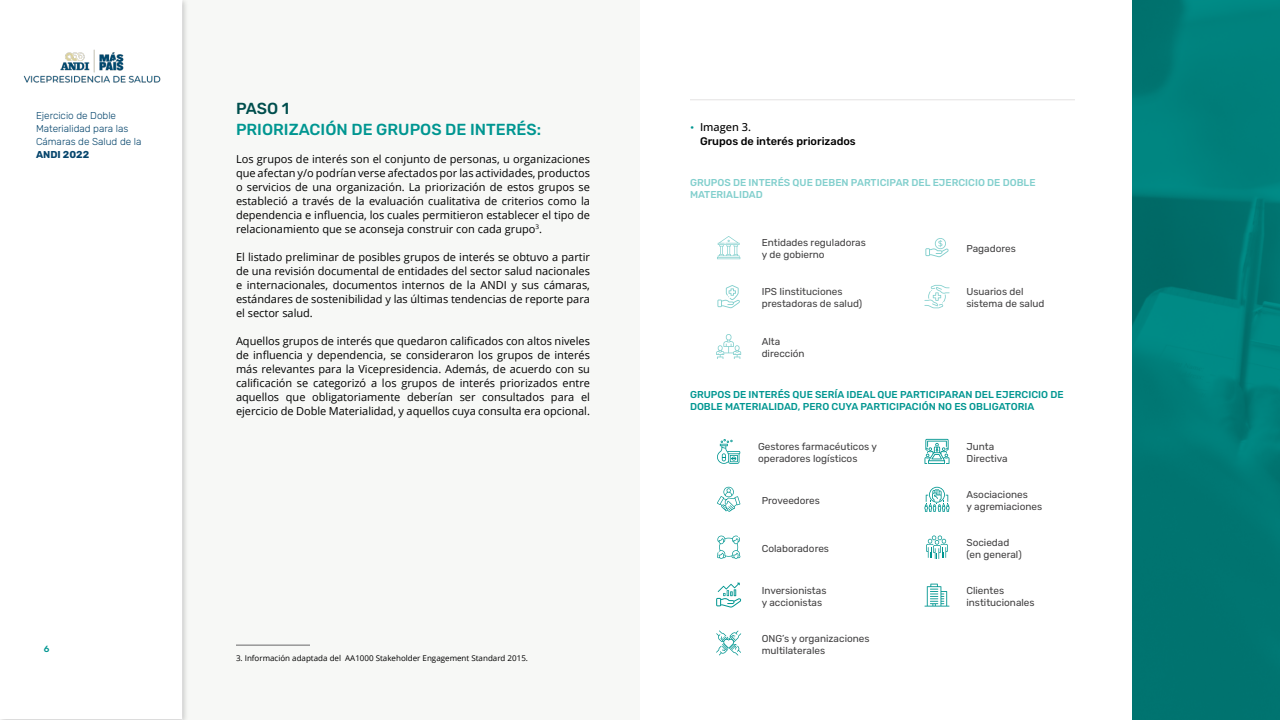
<style>
.page{position:relative;width:1280px;height:720px;background:#fff}
.page>*{position:absolute;margin:0;border:0;box-sizing:border-box;transform-origin:0 0}
.t1{font:500 16px "Rubik";color:#009691}
.t2{font:500 16px "Rubik";color:#004e4d}
.t3{font:11px/14px "Open Sans";color:#000;text-align:justify}
.t4{font:500 11px "Rubik";color:#000}
.t5{font:500 11px "Open Sans";color:#000}
.t6{font:10px/12px "Rubik";color:#424142}
.t7{font:500 10px/12px "Rubik";color:#009691}
.t8{font:500 10px/12px "Rubik";color:#82cfcd}
.t9{font:300 10px/13px "Rubik";color:#07466d}
.t10{font:700 10px "Rubik";color:#07466d}
.t11{font:500 9px "Rubik";color:#009691}
.t12{font:8px "Open Sans";color:#000}
.s1{font-family:"Rubik";color:#009691}
</style>
<div class="page">
<img style="left:1132px;top:0;width:148px;height:720px">
<div style="left:183px;top:0;width:457px;height:720px;background:#f7f8f6"></div>
<hr style="left:690px;top:99px;width:385px;height:1px;background:#e5e4e4">
<hr style="left:236px;top:645px;width:74px;height:1px;background:#686768">
<svg style="left:925px;top:238px;width:24px;height:19px"></svg>
<svg style="left:717px;top:236px;width:23px;height:23px"></svg>
<svg style="left:716px;top:334px;width:25px;height:25px"></svg>
<svg style="left:717px;top:285px;width:23px;height:23px"></svg>
<svg style="left:924px;top:285px;width:26px;height:23px"></svg>
<svg style="left:716px;top:630px;width:25px;height:26px"></svg>
<svg style="left:926px;top:536px;width:22px;height:23px"></svg>
<svg style="left:717px;top:536px;width:23px;height:23px"></svg>
<svg style="left:924px;top:487px;width:25px;height:25px"></svg>
<svg style="left:717px;top:487px;width:23px;height:25px"></svg>
<svg style="left:717px;top:439px;width:23px;height:25px"></svg>
<svg style="left:924px;top:439px;width:25px;height:25px"></svg>
<svg style="left:924px;top:584px;width:25px;height:23px"></svg>
<svg style="left:716px;top:583px;width:25px;height:25px"></svg>
<div style="left:0;top:0;width:189px;height:720px;background:#000;opacity:.2"></div>
<div style="left:0;top:0;width:182px;height:720px;background:#fff"></div>
<img style="left:23px;top:49px;width:138px;height:34px">
<p class="t9" style="left:36px;top:110px;width:107px">Ejercicio de Doble<br>Materialidad para las<br>Cámaras de Salud de la</p>
<p class="t10" style="left:36px;top:149px;width:55px">ANDI 2022</p>
<p class="t11" style="left:44px;top:644px;width:7px">6</p>
<h1 class="t2" style="left:236px;top:99px;width:55px">PASO 1</h1>
<h1 class="t1" style="left:236px;top:120px;width:307px">PRIORIZACIÓN DE GRUPOS DE INTERÉS:</h1>
<p class="t3" style="left:236px;top:152px;width:356px">Los grupos de interés son el conjunto de personas, u organizaciones que afectan y/o podrían verse afectados por las actividades, productos o servicios de una organización. La priorización de estos grupos se estableció a través de la evaluación cualitativa de criterios como la dependencia e influencia, los cuales permitieron establecer el tipo de relacionamiento que se aconseja construir con cada grupo<sup>3</sup>.</p>
<p class="t3" style="left:236px;top:250px;width:356px">El listado preliminar de posibles grupos de interés se obtuvo a partir de una revisión documental de entidades del sector salud nacionales e internacionales, documentos internos de la ANDI y sus cámaras, estándares de sostenibilidad y las últimas tendencias de reporte para el sector salud.</p>
<p class="t3" style="left:236px;top:334px;width:356px">Aquellos grupos de interés que quedaron calificados con altos niveles de influencia y dependencia, se consideraron los grupos de interés más relevantes para la Vicepresidencia. Además, de acuerdo con su calificación se categorizó a los grupos de interés priorizados entre aquellos que obligatoriamente deberían ser consultados para el ejercicio de Doble Materialidad, y aquellos cuya consulta era opcional.</p>
<p class="t12" style="left:236px;top:653px;width:294px">3. Información adaptada del AA1000 Stakeholder Engagement Standard 2015.</p>
<p class="t5" style="left:690px;top:119px;width:63px"><span class="s1">•</span> Imagen 3.</p>
<p class="t4" style="left:700px;top:135px;width:157px">Grupos de interés priorizados</p>
<p class="t8" style="left:690px;top:177px;width:347px">GRUPOS DE INTERÉS QUE DEBEN PARTICIPAR DEL EJERCICIO DE DOBLE<br>MATERIALIDAD</p>
<p class="t6" style="left:762px;top:237px;width:106px">Entidades reguladoras y de gobierno</p>
<p class="t6" style="left:966px;top:243px;width:51px">Pagadores</p>
<p class="t6" style="left:762px;top:286px;width:102px">IPS Iinstituciones prestadoras de salud)</p>
<p class="t6" style="left:966px;top:286px;width:80px">Usuarios del sistema de salud</p>
<p class="t6" style="left:762px;top:336px;width:44px">Alta dirección</p>
<p class="t7" style="left:690px;top:388px;width:375px">GRUPOS DE INTERÉS QUE SERÍA IDEAL QUE PARTICIPARAN DEL EJERCICIO DE<br>DOBLE MATERIALIDAD, PERO CUYA PARTICIPACIÓN NO ES OBLIGATORIA</p>
<p class="t6" style="left:758px;top:441px;width:120px">Gestores farmacéuticos y operadores logísticos</p>
<p class="t6" style="left:966px;top:441px;width:43px">Junta<br>Directiva</p>
<p class="t6" style="left:762px;top:495px;width:60px">Proveedores</p>
<p class="t6" style="left:966px;top:489px;width:77px">Asociaciones<br>y agremiaciones</p>
<p class="t6" style="left:762px;top:543px;width:69px">Colaboradores</p>
<p class="t6" style="left:966px;top:537px;width:57px">Sociedad (en general)</p>
<p class="t6" style="left:762px;top:585px;width:66px">Inversionistas y accionistas</p>
<p class="t6" style="left:762px;top:632px;width:109px">ONG’s y organizaciones multilaterales</p>
<p class="t6" style="left:966px;top:585px;width:70px">Clientes institucionales</p>
</div>
